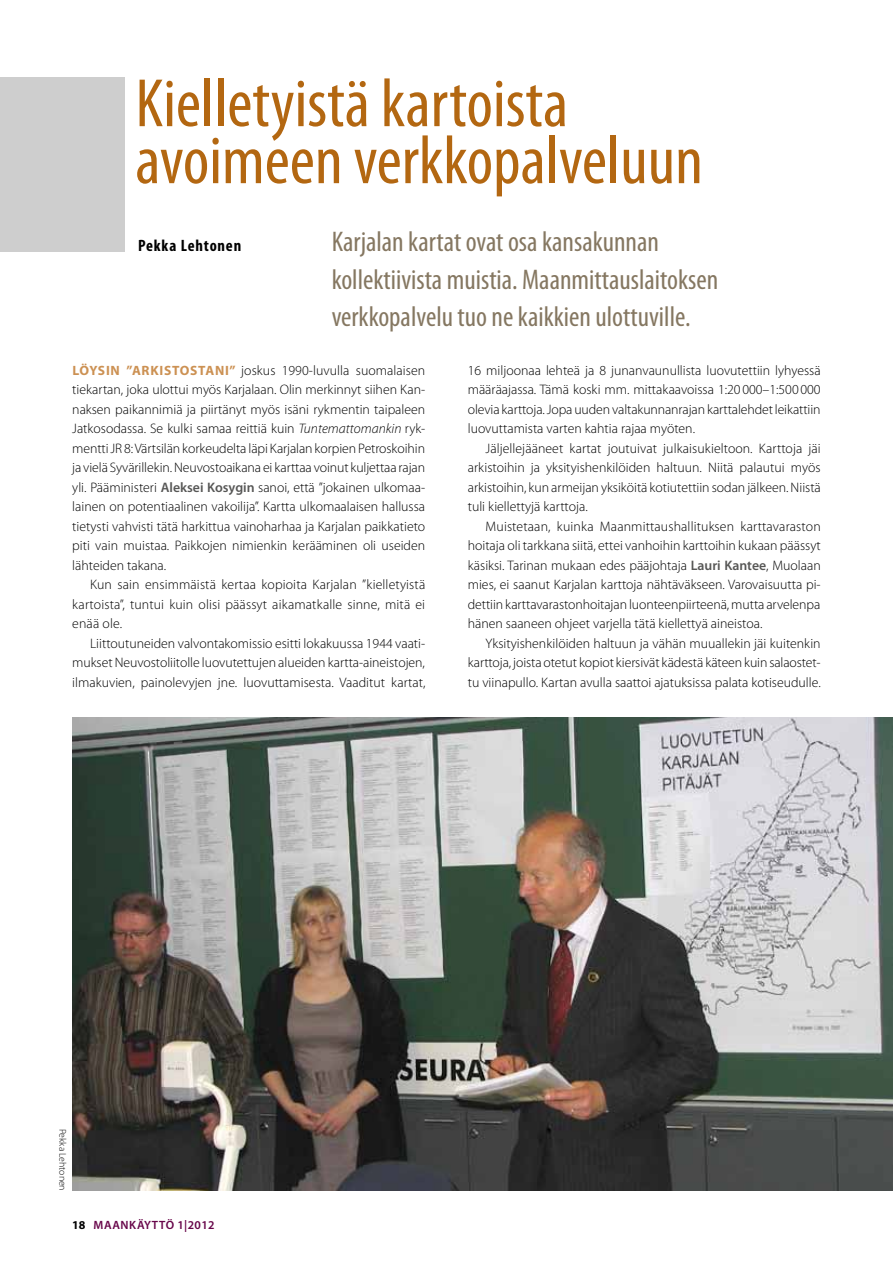
<style>
.page{position:relative;width:893px;height:1263px;background:#fff}
.page>*{position:absolute;margin:0;border:0;box-sizing:border-box;transform-origin:0 0}
.t1{font:condensed 69px/57px "Myriad Pro";color:#b36711}
.t2{font:condensed 28.5px/37.5px "Myriad Pro";color:#857761}
.t3{font:700 condensed 16.5px "Myriad Pro";letter-spacing:.05em;color:#000}
.t4{font:300 13.8px/19.5px "Myriad Pro";color:#000;text-align:justify}
.t5{font:600 12px "Myriad Pro";letter-spacing:.045em;color:#670549}
.t6{font:300 9.75px "Myriad Pro";color:#000}
.s1{font-weight:700;font-size:13.5px;color:#cc9153}
.s2{font-style:italic}
.s3{font-weight:600;color:#575756}
.s4{font-weight:700;color:#000}
</style>
<div class="page">
<img style="left:72px;top:717px;width:821px;height:474px">
<div style="left:0;top:78px;width:125px;height:174px;background:#cecece"></div>
<h1 class="t1" style="left:135px;top:74px;width:569px">Kielletyistä kartoista avoimeen verkkopalveluun</h1>
<h2 class="t2" style="left:332px;top:223px;width:388px">Karjalan kartat ovat osa kansakunnan kollektiivista muistia. Maanmittauslaitoksen verkkopalvelu tuo ne kaikkien ulottuville.</h2>
<p class="t3" style="left:138px;top:235px;width:105px">Pekka Lehtonen</p>
<p class="t4" style="left:72px;top:360px;width:355px"><span class="s1">LÖYSIN ”ARKISTOSTANI”</span> joskus 1990-luvulla suomalaisen tiekartan, joka ulottui myös Karjalaan. Olin merkinnyt siihen Kan&shy;naksen paikannimiä ja piirtänyt myös isäni rykmentin taipaleen Jatkosodassa. Se kulki samaa reittiä kuin <span class="s2">Tuntemattomankin</span> ryk&shy;mentti JR 8: Värtsilän korkeudelta läpi Karjalan korpien Petroskoihin ja vielä Syvärillekin. Neuvostoaikana ei karttaa voinut kuljettaa rajan yli. Pääministeri <span class="s3">Aleksei Kosygin</span> sanoi, että ”jokainen ulkomaa&shy;lainen on potentiaalinen vakoilija”. Kartta ulkomaalaisen hallussa tietysti vahvisti tätä harkittua vainoharhaa ja Karjalan paikkatieto piti vain muistaa. Paikkojen nimienkin kerääminen oli useiden lähteiden takana.</p>
<p class="t4" style="left:72px;top:575px;width:354px;text-indent:18px">Kun sain ensimmäistä kertaa kopioita Karjalan ”kielletyistä kartoista”, tuntui kuin olisi päässyt aikamatkalle sinne, mitä ei enää ole.</p>
<p class="t4" style="left:72px;top:633px;width:355px;text-indent:18px">Liittoutuneiden valvontakomissio esitti lokakuussa 1944 vaati&shy;mukset Neuvostoliitolle luovutettujen alueiden kartta-aineistojen, ilmakuvien, painolevyjen jne. luovuttamisesta. Vaaditut kartat,</p>
<p class="t4" style="left:468px;top:360px;width:354px">16 miljoonaa lehteä ja 8 junanvaunullista luovutettiin lyhyessä määräajassa. Tämä koski mm. mittakaavoissa 1:20 000–1:500 000 olevia karttoja. Jopa uuden valtakunnanrajan karttalehdet leikattiin luovuttamista varten kahtia rajaa myöten.</p>
<p class="t4" style="left:468px;top:438px;width:355px;text-indent:18px">Jäljellejääneet kartat joutuivat julkaisukieltoon. Karttoja jäi arkistoihin ja yksityishenkilöiden haltuun. Niitä palautui myös arkistoihin, kun armeijan yksiköitä kotiutettiin sodan jälkeen. Niistä tuli kiellettyjä karttoja.</p>
<p class="t4" style="left:468px;top:516px;width:354px;text-indent:18px">Muistetaan, kuinka Maanmittaushallituksen karttavaraston hoitaja oli tarkkana siitä, ettei vanhoihin karttoihin kukaan päässyt käsiksi. Tarinan mukaan edes pääjohtaja <span class="s3">Lauri Kantee</span>, Muolaan mies, ei saanut Karjalan karttoja nähtäväkseen. Varovaisuutta pi&shy;dettiin karttavarastonhoitajan luonteenpiirteenä, mutta arvelenpa hänen saaneen ohjeet varjella tätä kiellettyä aineistoa.</p>
<p class="t4" style="left:468px;top:633px;width:354px;text-indent:18px">Yksityishenkilöiden haltuun ja vähän muuallekin jäi kuitenkin karttoja, joista otetut kopiot kiersivät kädestä käteen kuin salaostet&shy;tu viinapullo. Kartan avulla saattoi ajatuksissa palata kotiseudulle.</p>
<p class="t6" style="left:68px;top:1128px;width:64px;rotate:90deg">Pekka Lehtonen</p>
<p class="t5" style="left:72px;top:1218px;width:144px"><span class="s4">18</span> Maankäyttö 1|2012</p>
</div>
